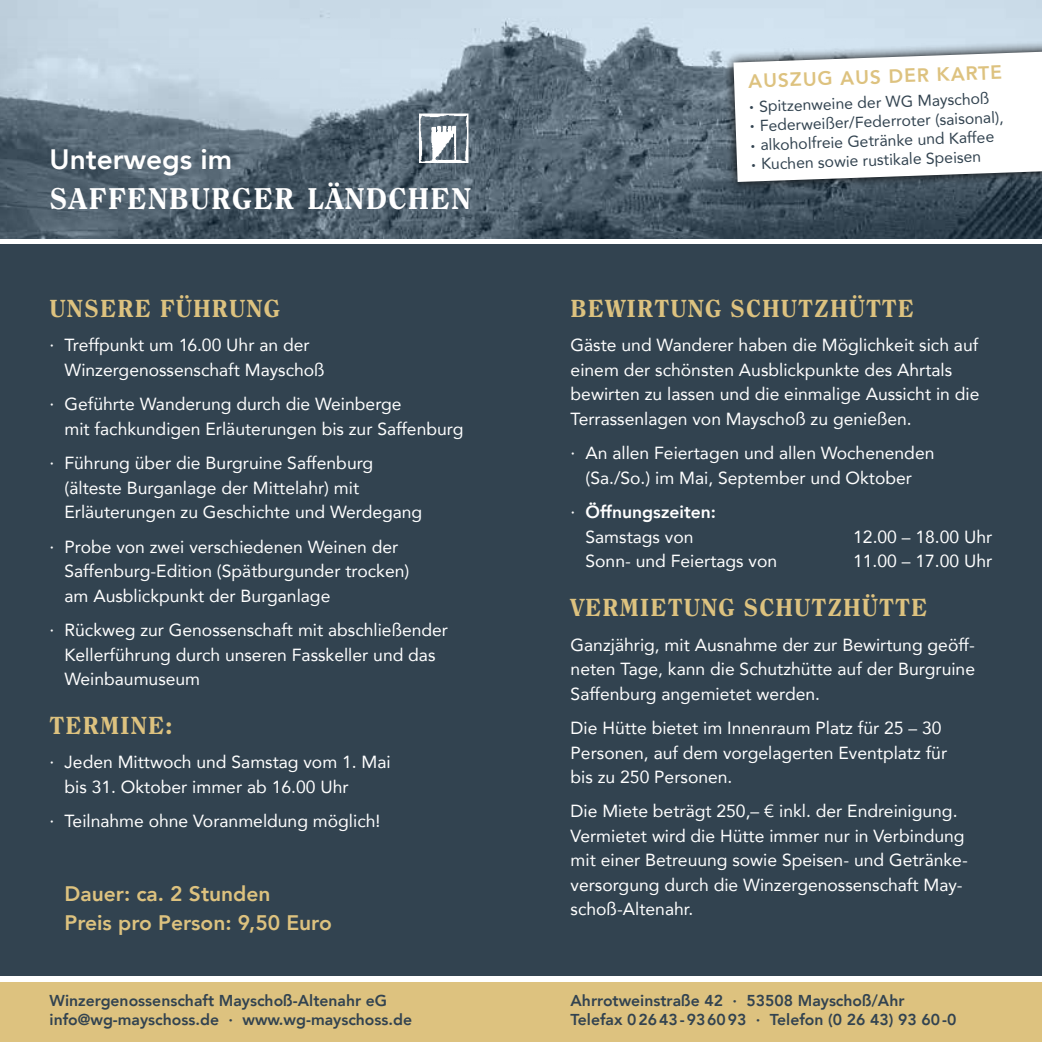
<style>
.page{position:relative;width:1042px;height:1042px;background:#fff}
.page>*{position:absolute;margin:0;border:0;box-sizing:border-box;transform-origin:0 0}
.t1{font:800 29.75px "Clearface";letter-spacing:.04em;color:#fff}
.t2{font:800 28px "Avenir";color:#fff}
.t3{font:800 24.5px "Clearface";letter-spacing:.04em;color:#ddc27f}
.t4{font:800 21px/29.4px "Avenir";color:#ddc27f}
.t5{font:800 19.25px "Avenir";color:#ddc27f}
.t6{font:17.5px/24.5px "Avenir";color:#fff}
.t7{font:800 17.5px/24.5px "Avenir";color:#fff;text-align:center}
.t8{font:800 15.75px/19.2px "Avenir";color:#324350}
.t9{font:15.75px/19.2px "Avenir";color:#324350}
.s1{font-weight:900}
.s2{font-weight:400}
</style>
<div class="page">
<div style="left:0;top:244px;width:1042px;height:732px;background:#324350"></div>
<img style="left:0;top:0;width:1042px;height:238px">
<img style="left:420px;top:113px;width:49px;height:49px">
<div style="left:0;top:982px;width:1042px;height:60px;background:#ddc27f"></div>
<svg style="left:723px;top:41px;width:319px;height:151px;background:#7e8e9a"></svg>
<svg style="left:733px;top:52px;width:309px;height:130px"></svg>
<h2 class="t2" style="left:50px;top:138px;width:184px">Unterwegs im</h2>
<h1 class="t1" style="left:50px;top:181px;width:423px">SAFFENBURGER LÄNDCHEN</h1>
<h3 class="t3" style="left:50px;top:293px;width:232px">UNSERE FÜHRUNG</h3>
<p class="t6" style="left:64px;top:332px;width:262px;text-indent:-15px">· Treffpunkt um 16.00 Uhr an der<br>Winzergenossenschaft Mayschoß</p>
<p class="t6" style="left:64px;top:391px;width:400px;text-indent:-15px">· Geführte Wanderung durch die Weinberge<br>mit fachkundigen Erläuterungen bis zur Saffenburg</p>
<p class="t6" style="left:64px;top:450px;width:359px;text-indent:-15px">· Führung über die Burgruine Saffenburg (älteste Burganlage der Mittelahr) mit<br>Erläuterungen zu Geschichte und Werdegang</p>
<p class="t6" style="left:64px;top:534px;width:346px;text-indent:-15px">· Probe von zwei verschiedenen Weinen der<br>Saffenburg-Edition (Spätburgunder trocken) am Ausblickpunkt der Burganlage</p>
<p class="t6" style="left:64px;top:617px;width:385px;text-indent:-15px">· Rückweg zur Genossenschaft mit abschließender<br>Kellerführung durch unseren Fasskeller und das<br>Weinbaumuseum</p>
<h3 class="t3" style="left:50px;top:710px;width:124px">TERMINE:</h3>
<p class="t6" style="left:64px;top:749px;width:328px;text-indent:-15px">· Jeden Mittwoch und Samstag vom 1. Mai bis 31. Oktober immer ab 16.00 Uhr</p>
<p class="t6" style="left:50px;top:808px;width:332px">· Teilnahme ohne Voranmeldung möglich!</p>
<p class="t4" style="left:64px;top:879px;width:269px">Dauer: ca. 2 Stunden<br>Preis pro Person: 9,50 Euro</p>
<p class="t5" style="left:748px;top:66px;width:255px;rotate:-2deg">AUSZUG AUS DER KARTE</p>
<p class="t9" style="left:749px;top:97px;width:255px;rotate:-2deg"><span class="s1">·</span> Spitzenweine der WG Mayschoß<br><span class="s1">·</span> Federweißer/Federroter (saisonal), <span class="s1">·</span> alkoholfreie Getränke und Kaffee<br><span class="s1">·</span> Kuchen sowie rustikale Speisen</p>
<h3 class="t3" style="left:570px;top:293px;width:345px">BEWIRTUNG SCHUTZHÜTTE</h3>
<p class="t6" style="left:570px;top:332px;width:410px">Gäste und Wanderer haben die Möglichkeit sich auf einem der schönsten Ausblickpunkte des Ahrtals bewirten zu lassen und die einmalige Aussicht in die Terrassenlagen von Mayschoß zu genießen.</p>
<p class="t6" style="left:570px;top:440px;width:365px;text-align:center">· An allen Feiertagen und allen Wochenenden (Sa./So.) im Mai, September und Oktober</p>
<p class="t7" style="left:570px;top:500px;width:147px"><span class="s2">·</span> Öffnungszeiten:<br><span class="s2">Samstags von</span></p>
<p class="t6" style="left:853px;top:524px;width:141px">12.00 – 18.00 Uhr</p>
<p class="t6" style="left:585px;top:548px;width:193px">Sonn- und Feiertags von</p>
<p class="t6" style="left:853px;top:548px;width:141px">11.00 – 17.00 Uhr</p>
<h3 class="t3" style="left:570px;top:592px;width:358px">VERMIETUNG SCHUTZHÜTTE</h3>
<p class="t6" style="left:570px;top:632px;width:406px;text-align:justify">Ganzjährig, mit Ausnahme der zur Bewirtung geöff&shy;neten Tage, kann die Schutzhütte auf der Burgruine Saffenburg angemietet werden.</p>
<p class="t6" style="left:570px;top:715px;width:378px">Die Hütte bietet im Innenraum Platz für 25 – 30<br>Personen, auf dem vorgelagerten Eventplatz für bis zu 250 Personen.</p>
<p class="t6" style="left:570px;top:798px;width:399px">Die Miete beträgt 250,– € inkl. der Endreinigung.<br>Vermietet wird die Hütte immer nur in Verbindung mit einer Betreuung sowie Speisen- und Getränke&shy;versorgung durch die Winzergenossenschaft May&shy;schoß-Altenahr.</p>
<p class="t8" style="left:50px;top:990px;width:364px">Winzergenossenschaft Mayschoß-Altenahr eG info@wg-mayschoss.de · www.wg-mayschoss.de</p>
<p class="t8" style="left:570px;top:990px;width:387px">Ahrrotweinstraße 42 · 53508 Mayschoß/Ahr<br>Telefax 02643-936093 · Telefon (0 26 43) 93 60-0</p>
</div>
